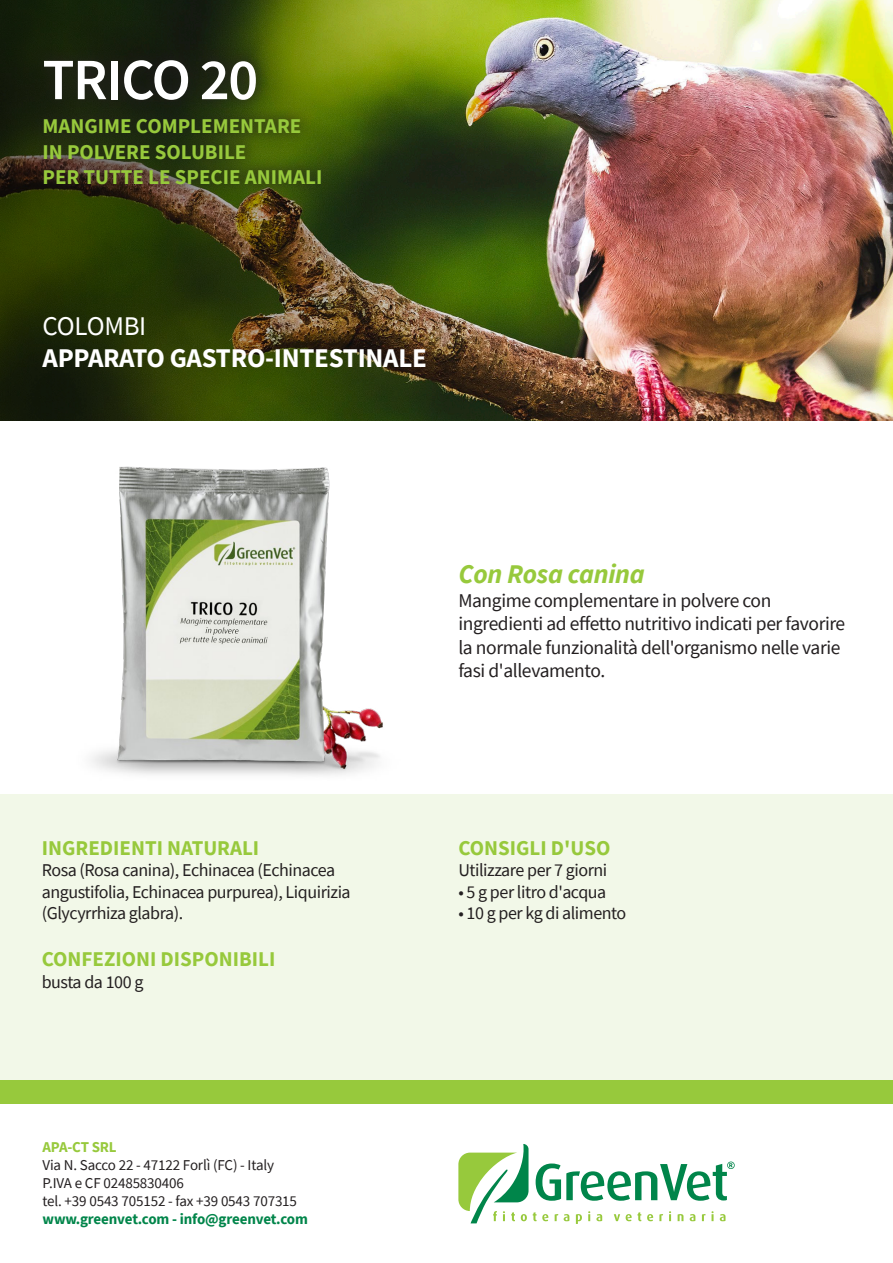
<style>
.page{position:relative;width:893px;height:1263px;background:#fff}
.page>*{position:absolute;margin:0;border:0;box-sizing:border-box;transform-origin:0 0}
.t1{font:600 58.5px "Source Sans Pro";letter-spacing:-.025em;color:#fff}
.t2{font:700 27px "Source Sans Pro";letter-spacing:-.01em;color:#fff}
.t3{font:italic 700 27px "Source Sans Pro";letter-spacing:-.01em;color:#97c93c}
.t4{font:27px "Source Sans Pro";letter-spacing:-.01em;color:#fff}
.t5{font:700 21px/25.2px "Source Sans Pro";color:#97c93c}
.t6{font:19.5px/23.4px "Source Sans Pro";letter-spacing:-.02em;color:#231f20}
.t7{font:18px/21.6px "Source Sans Pro";letter-spacing:-.025em;color:#231f20}
.t8{font:15px/18px "Source Sans Pro";letter-spacing:-.01em;color:#231f20}
.t9{font:700 15px "Source Sans Pro";letter-spacing:-.01em;color:#00854a}
.t10{font:700 15px "Source Sans Pro";letter-spacing:-.01em;color:#97c93c}
</style>
<div class="page">
<img style="left:563px;top:0;width:330px;height:421px">
<div style="left:0;top:794px;width:893px;height:309px;background:#f2f8e8"></div>
<svg style="left:458px;top:1144px;width:277px;height:80px"></svg>
<div style="left:0;top:1080px;width:893px;height:23px;background:#97c93c"></div>
<img style="left:0;top:0;width:563px;height:421px">
<svg style="left:30px;top:47px;width:305px;height:151px;background:#323c11"></svg>
<img style="left:91px;top:466px;width:292px;height:309px">
<p class="t1" style="left:43px;top:41px;width:217px">TRICO 20</p>
<p class="t5" style="left:43px;top:113px;width:281px">MANGIME COMPLEMENTARE<br>IN POLVERE SOLUBILE<br>PER TUTTE LE SPECIE ANIMALI</p>
<p class="t4" style="left:43px;top:309px;width:105px">COLOMBI</p>
<p class="t2" style="left:43px;top:340px;width:386px">APPARATO GASTRO-INTESTINALE</p>
<p class="t5" style="left:42px;top:835px;width:219px">INGREDIENTI NATURALI</p>
<p class="t7" style="left:42px;top:859px;width:310px">Rosa (Rosa canina), Echinacea (Echinacea angustifolia, Echinacea purpurea), Liquirizia (Glycyrrhiza glabra).</p>
<p class="t5" style="left:42px;top:946px;width:235px">CONFEZIONI DISPONIBILI</p>
<p class="t7" style="left:42px;top:971px;width:103px">busta da 100 g</p>
<p class="t10" style="left:43px;top:1137px;width:76px">APA-CT SRL</p>
<p class="t8" style="left:43px;top:1156px;width:256px">Via N. Sacco 22 - 47122 Forlì (FC) - Italy<br>P.IVA e CF 02485830406<br>tel. +39 0543 705152 - fax +39 0543 707315</p>
<p class="t9" style="left:43px;top:1209px;width:267px">www.greenvet.com - info@greenvet.com</p>
<p class="t3" style="left:458px;top:556px;width:188px">Con Rosa canina</p>
<p class="t6" style="left:458px;top:588px;width:388px">Mangime complementare in polvere con ingredienti ad effetto nutritivo indicati per favorire la normale funzionalità dell'organismo nelle varie fasi d'allevamento.</p>
<p class="t5" style="left:458px;top:835px;width:153px">CONSIGLI D'USO</p>
<p class="t7" style="left:458px;top:859px;width:150px">Utilizzare per 7 giorni</p>
<p class="t7" style="left:458px;top:881px;width:149px">• 5 g per litro d'acqua</p>
<p class="t7" style="left:458px;top:902px;width:169px">• 10 g per kg di alimento</p>
</div>
